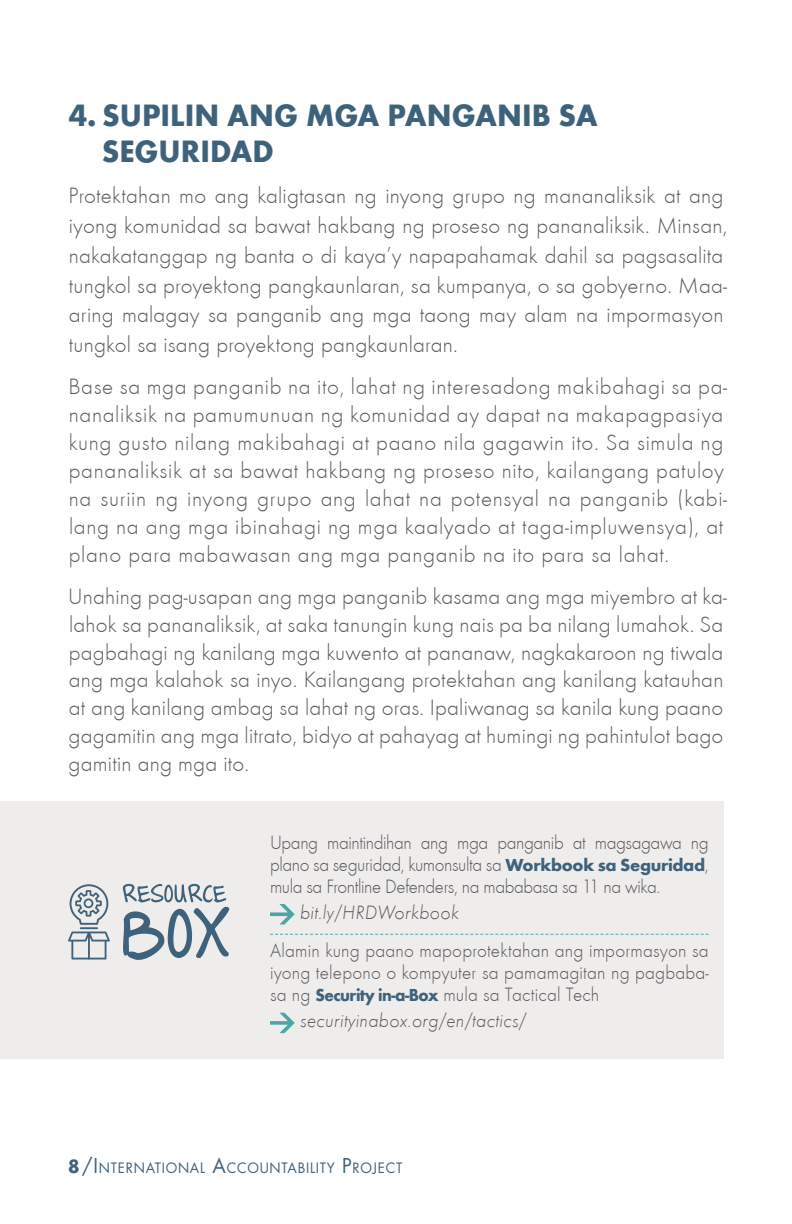
<style>
.page{position:relative;width:792px;height:1224px;background:#fff}
.page>*{position:absolute;margin:0;border:0;box-sizing:border-box;transform-origin:0 0}
.H2_Checklist{font:31.8px/35.8px "Futura T Bold";color:#3e627c}
.text_-_space_after{font:23px/27.8px "Futura T Light";letter-spacing:.01em;color:#57585a}
.text_-_space_after-2{font:23px/27.8px "Futura T Light";letter-spacing:.03em;color:#57585a}
.ResBox_-_simple{font:20px/22px "Futura T Light";letter-spacing:-.02em;color:#57585a;text-align:justify;scale:.95 1}
.ResBox_-_filetto{font:20px/22px "Futura T Light";letter-spacing:.01em;color:#57585a;text-align:justify;scale:.96 1}
.ResBox_-_simple-2{font:20px "Futura T Ligh Obli";letter-spacing:.01em;color:#57585a}
.t1{font:14px "Futura";letter-spacing:.055em;color:#3e627c;scale:.96 1}
.s1{font-family:"Futura T Bold";font-size:18px;color:#3e627c}
.s2{font-family:"Futura T Bold";font-size:20px}
.s3{font-size:20px}
</style>
<div class="page">
<div style="left:0;top:801px;width:724px;height:258px;background:#efedec"></div>
<svg style="left:123px;top:884px;width:106px;height:76px"></svg>
<svg style="left:68px;top:884px;width:42px;height:75px"></svg>
<svg style="left:270px;top:934px;width:439px;height:1px"></svg>
<svg style="left:270px;top:904px;width:25px;height:20px"></svg>
<svg style="left:270px;top:1013px;width:25px;height:20px"></svg>
<p class="H2_Checklist" style="left:102px;top:97px;width:498px;text-indent:-33px">4. SUPILIN ANG MGA PANGANIB SA<br>SEGURIDAD</p>
<p class="text_-_space_after" style="left:68px;top:181px;width:660px;line-height:29.8px">Protektahan mo ang kaligtasan ng inyong grupo ng mananaliksik at ang iyong komunidad sa bawat hakbang ng proseso ng pananaliksik. Minsan, nakakatanggap ng banta o di kaya’y napapahamak dahil sa pagsasalita tungkol sa proyektong pangkaunlaran, sa kumpanya, o sa gobyerno. Maa&shy;aring malagay sa panganib ang mga taong may alam na impormasyon tungkol sa isang proyektong pangkaunlaran.</p>
<p class="text_-_space_after-2" style="left:68px;top:373px;width:660px">Base sa mga panganib na ito, lahat ng interesadong makibahagi sa pa&shy;nanaliksik na pamumunuan ng komunidad ay dapat na makapagpasiya kung gusto nilang makibahagi at paano nila gagawin ito. Sa simula ng pananaliksik at sa bawat hakbang ng proseso nito, kailangang patuloy na suriin ng inyong grupo ang lahat na potensyal na panganib (kabi&shy;lang na ang mga ibinahagi ng mga kaalyado at taga-impluwensya), at plano para mabawasan ang mga panganib na ito para sa lahat.</p>
<p class="text_-_space_after" style="left:68px;top:582px;width:660px">Unahing pag-usapan ang mga panganib kasama ang mga miyembro at ka&shy;lahok sa pananaliksik, at saka tanungin kung nais pa ba nilang lumahok. Sa pagbahagi ng kanilang mga kuwento at pananaw, nagkakaroon ng tiwala ang mga kalahok sa inyo. Kailangang protektahan ang kanilang katauhan at ang kanilang ambag sa lahat ng oras. Ipaliwanag sa kanila kung paano gagamitin ang mga litrato, bidyo at pahayag at humingi ng pahintulot bago gamitin ang mga ito.</p>
<p class="ResBox_-_simple" style="left:270px;top:831px;width:463px">Upang maintindihan ang mga panganib at magsagawa ng plano sa seguridad, kumonsulta sa <span class="s1">Workbook sa Seguridad</span>, mula sa Frontline Defenders, na mababasa sa 11 na wika.</p>
<p class="ResBox_-_simple-2" style="left:300px;top:901px;width:161px">bit.ly/HRDWorkbook</p>
<p class="ResBox_-_filetto" style="left:270px;top:940px;width:459px">Alamin kung paano mapoprotektahan ang impormasyon sa iyong telepono o kompyuter sa pamamagitan ng pagbaba&shy;sa ng <span class="s1">Security in-a-Box</span> mula sa Tactical Tech</p>
<p class="ResBox_-_simple-2" style="left:300px;top:1010px;width:228px">securityinabox.org/en/tactics/</p>
<p class="t1" style="left:68px;top:1158px;width:350px"><span class="s2">8</span><span class="s3">/I</span> NTERNATIONAL <span class="s3">A</span>CCOUNTABILITY <span class="s3">P</span>ROJECT</p>
</div>
